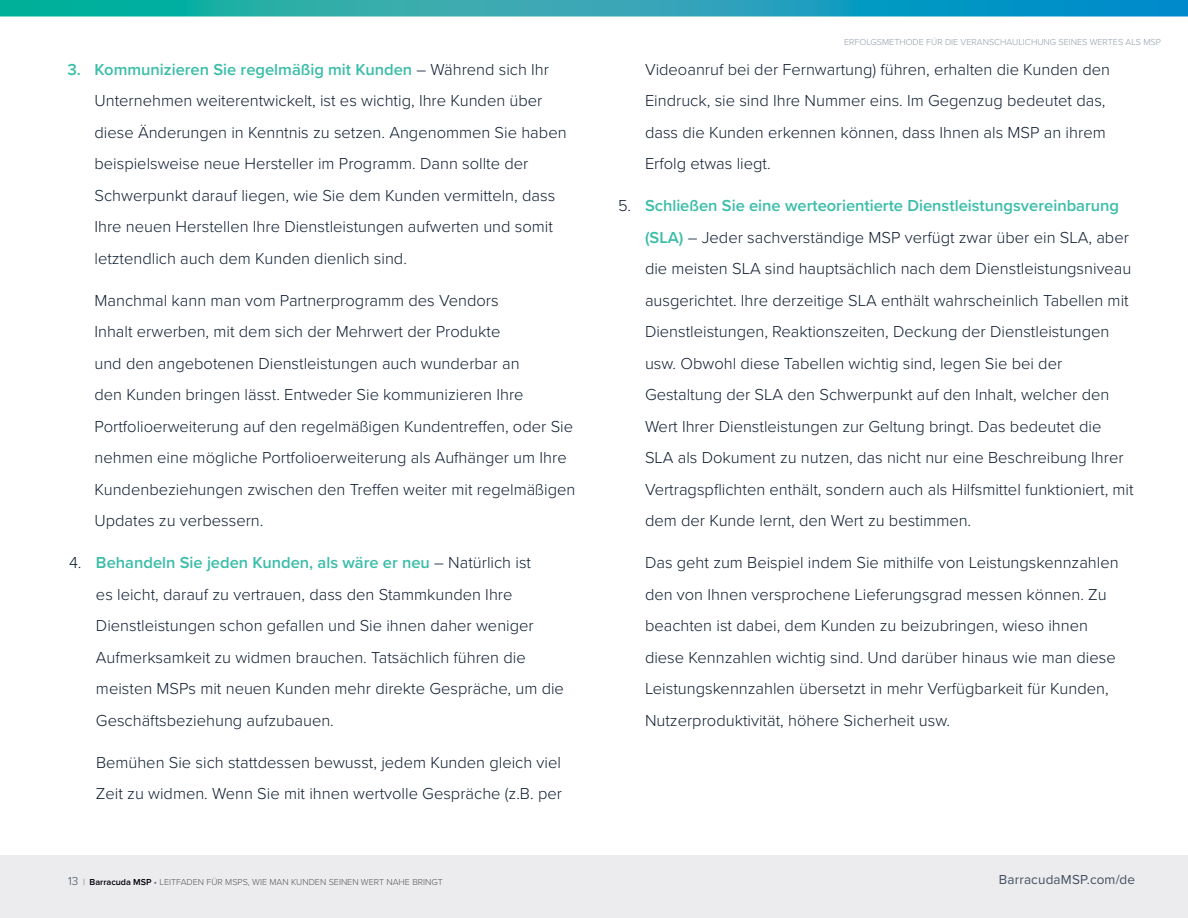
<style>
.page{position:relative;width:1188px;height:918px;background:#fff}
.page>*{position:absolute;margin:0;border:0;box-sizing:border-box;transform-origin:0 0}
.t1{font:300 16.5px/31.5px "Proxima Nova";color:#111f32}
.t2{font:13.5px "Proxima Nova";letter-spacing:.015em;color:#425160}
.t3{font:300 9px "Proxima Nova";color:#58595b}
.t4{font:300 9px "Proxima Nova";color:#919daa}
.s1{font-weight:600;color:#3bbda9}
.s2{font-size:12px;color:#425160}
.s3{font-weight:600;color:#00000a}
</style>
<div class="page">
<div style="left:0;top:855px;width:1188px;height:63px;background:#ecebee"></div>
<svg style="left:0;top:0;width:1188px;height:16px;background:#1aa3b4"></svg>
<p class="t1" style="left:94px;top:53px;width:474px;text-indent:-27px"><span class="s1">3. Kommunizieren Sie regelmäßig mit Kunden</span> – Während sich I hr<br>U nternehmen weiterentwickelt, ist es wichtig, I hre Kunden über diese Änderungen in Kenntnis zu setzen. Angenommen Sie haben beispielsweise neue Hersteller im Programm. Dann sollte der Schwerpunkt darauf liegen, wie Sie dem Kunden vermitteln, dass<br>I hre neuen Herstellen I hre Dienstleistungen aufwerten und somit letztendlich auch dem Kunden dienlich sind.</p>
<p class="t1" style="left:94px;top:284px;width:482px">Manchmal kann man vom Partnerprogramm des Vendors<br>I nhalt erwerben, mit dem sich der Mehrwert der Produkte<br>und den angebotenen Dienstleistungen auch wunderbar an<br>den Kunden bringen lässt. Entweder Sie kommunizieren Ihre Portfolioerweiterung auf den regelmäßigen Kundentreffen, oder Sie nehmen eine mögliche Portfolioerweiterung als Aufhänger um Ihre Kundenbeziehungen zwischen den Treffen weiter mit regelmäßigen U pdates zu verbessern.</p>
<p class="t1" style="left:96px;top:546px;width:470px;text-indent:-27px">4. <span class="s1">Behandeln Sie jeden Kunden, als wäre er neu</span> – N atürlich ist<br>es leicht, darauf zu vertrauen, dass den Stammkunden Ihre Dienstleistungen schon gefallen und Sie ihnen daher weniger Aufmerksamkeit zu widmen brauchen. Tatsächlich führen die meisten MSPs mit neuen Kunden mehr direkte Gespräche, um die Geschäftsbeziehung aufzubauen.</p>
<p class="t1" style="left:69px;top:746px;width:495px;text-align:right">Bemühen Sie sich stattdessen bewusst, jedem Kunden gleich viel<br>Zeit zu widmen. Wenn Sie mit ihnen wertvolle Gespräche (z.B. per</p>
<p class="t4" style="left:844px;top:36px;width:318px">Erfolgsm ethode für die Veranschaulichung seines Wertes als MSP</p>
<p class="t1" style="left:645px;top:53px;width:467px">Videoanruf bei der Fernwartung) führen, erhalten die Kunden den Eindruck, sie sind I hre Nummer eins. I m Gegenzug bedeutet das, dass die Kunden erkennen können, dass Ihnen als MSP an ihrem Erfolg etwas liegt.</p>
<p class="t1" style="left:645px;top:189px;width:490px;text-indent:-27px">5. <span class="s1">Schließen Sie eine werteorientierte Dienstleistungsvereinbarung (SLA)</span> – Jeder sachverständige MSP verfügt zwar über ein SLA, aber die meisten SLA sind hauptsächlich nach dem Dienstleistungsniveau ausgerichtet. I hre derzeitige SLA enthält wahrscheinlich Tabellen mit Dienstleistungen, Reaktionszeiten, Deckung der Dienstleistungen usw. Obwohl diese Tabellen wichtig sind, legen Sie bei der Gestaltung der SLA den Schwerpunkt auf den I nhalt, welcher den Wert I hrer Dienstleistungen zur Geltung bringt. Das bedeutet die<br>SLA als Dokument zu nutzen, das nicht nur eine Beschreibung I hrer Vertragspflichten enthält, sondern auch als Hilfsmittel funktioniert, mit dem der Kunde lernt, den Wert zu bestimmen.</p>
<p class="t1" style="left:645px;top:546px;width:475px;text-indent:-27px">Das geht zum Beispiel indem Sie mithilfe von Leistungskennzahlen den von Ihnen versprochene Lieferungsgrad messen können. Zu beachten ist dabei, dem Kunden zu beizubringen, wieso ihnen diese Kennzahlen wichtig sind. U nd darüber hinaus wie man diese Leistungskennzahlen übersetzt in mehr Verfügbarkeit für Kunden, N utzerproduktivität, höhere Sicherheit usw.</p>
<p class="t3" style="left:68px;top:875px;width:376px"><span class="s2">13</span> | <span class="s3">Barracuda MSP</span> • Leitfaden für MSPs, wie man Kunden seinen Wert nahe bringt</p>
<p class="t2" style="left:999px;top:869px;width:138px">BarracudaMSP.com/de</p>
</div>
